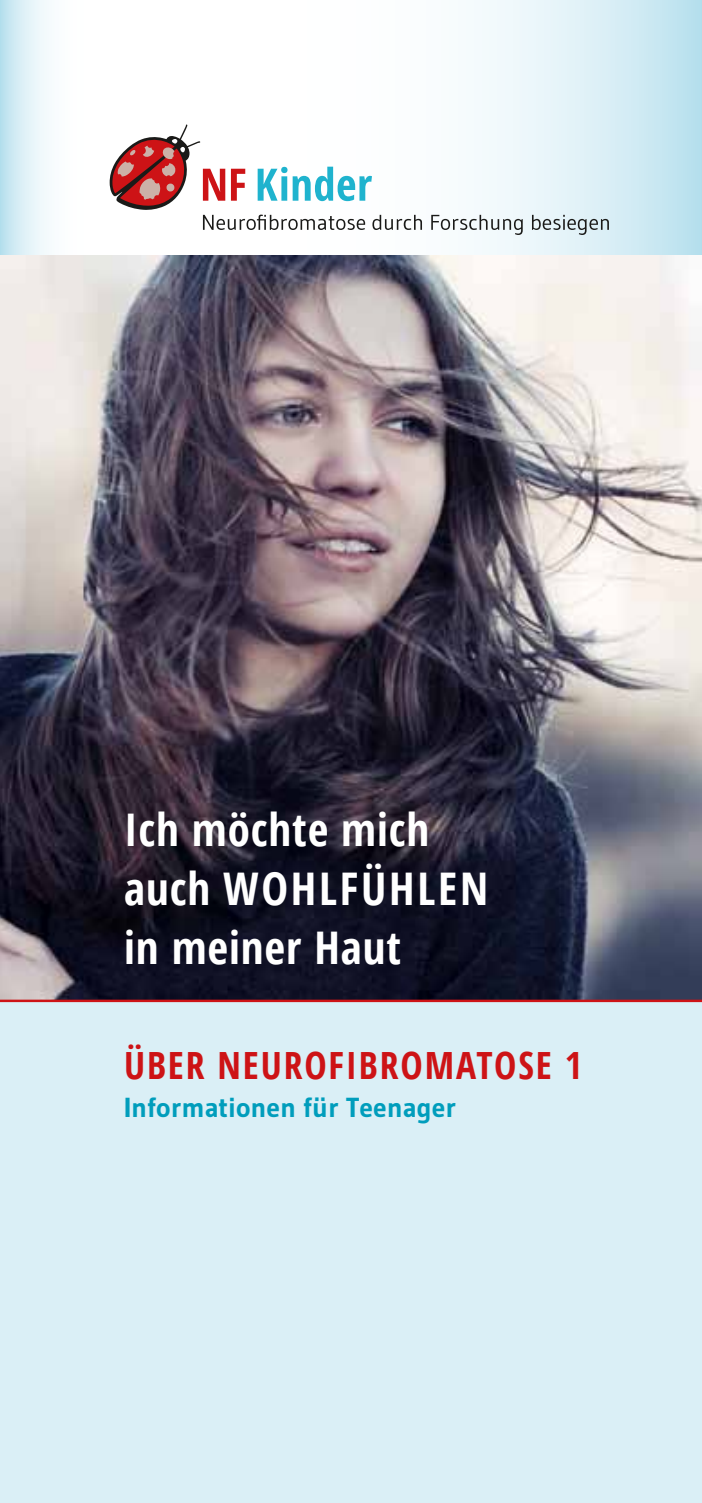
<style>
.page{position:relative;width:702px;height:1503px;background:#fff}
.page>*{position:absolute;margin:0;border:0;box-sizing:border-box;transform-origin:0 0}
.t1{font:700 condensed 45px/58.8px "Open Sans";letter-spacing:.06em;color:#fff}
.t2{font:700 condensed 37.5px "Open Sans";letter-spacing:.05em;color:#cd1316}
.t3{font:700 27.5px "Gudea";color:#009dbc}
</style>
<div class="page">
<div style="left:0;top:999px;width:702px;height:503px;background:#daeff6"></div>
<svg style="left:0;top:0;width:49px;height:255px"></svg>
<svg style="left:474px;top:0;width:228px;height:255px"></svg>
<svg style="left:110px;top:124px;width:499px;height:111px"></svg>
<img style="left:0;top:255px;width:702px;height:744px">
<hr style="left:0;top:999px;width:702px;height:3px;background:#cd1316">
<p class="t1" style="left:124px;top:799px;width:360px">I ch möchte mich auch wohlfühlen in meiner Haut</p>
<p class="t2" style="left:124px;top:1039px;width:459px">Über Neurofibromatose 1</p>
<p class="t3" style="left:124px;top:1089px;width:333px">Informationen für Teenager</p>
</div>
